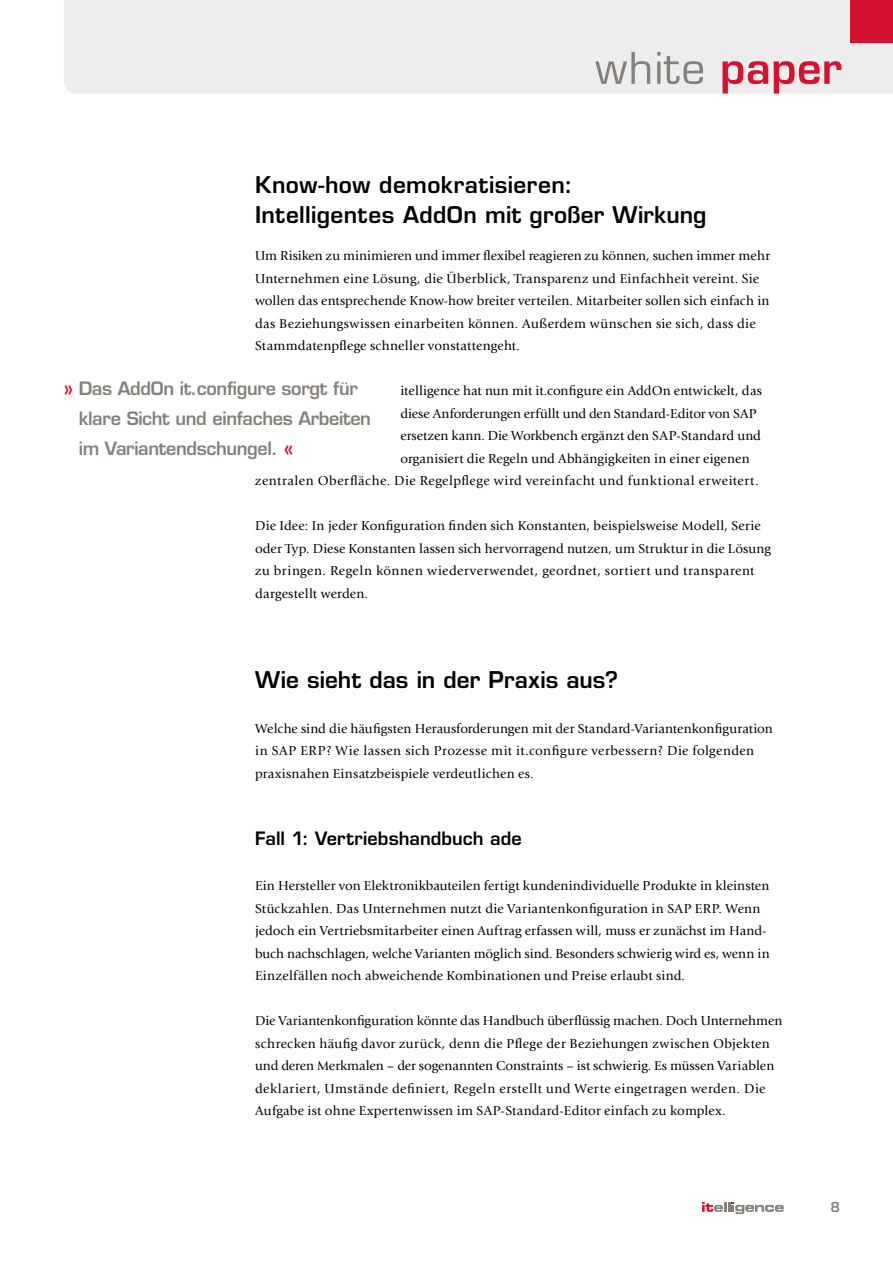
<style>
.page{position:relative;width:893px;height:1263px;background:#fff}
.page>*{position:absolute;margin:0;border:0;box-sizing:border-box;transform-origin:0 0}
.t1{font:600 22.5px/30px "Eurostile LTCE";letter-spacing:.015em;color:#000}
.t2{font:600 18px/30px "Eurostile LTCE";letter-spacing:-.02em;color:#86807b}
.t3{font:600 18px "Eurostile LTCE";color:#000}
.t4{font:13.5px/22.5px "Giovanni LTCE";letter-spacing:.015em;color:#000}
.t5{font:13.5px "Giovanni LTCE";letter-spacing:.04em;color:#000}
.t6{font:600 13.5px "Eurostile LTCE";color:#86807b}
.s1{color:#d51130}
</style>
<div class="page">
<div style="left:64px;top:0;width:829px;height:94px;background:#ededed"></div>
<svg style="left:702px;top:1202px;width:82px;height:12px"></svg>
<div style="left:850px;top:0;width:43px;height:43px;background:#d51130"></div>
<svg style="left:595px;top:52px;width:55px;height:32px;background:#d0cfcd"></svg>
<svg style="left:657px;top:52px;width:46px;height:32px"></svg>
<svg style="left:722px;top:61px;width:46px;height:33px;background:#e28d9b"></svg>
<svg style="left:774px;top:61px;width:67px;height:33px;background:#e49aa5"></svg>
<h1 class="t1" style="left:255px;top:169px;width:453px">Know-how demokratisieren:<br>Intelligentes AddOn mit großer Wirkung</h1>
<p class="t4" style="left:255px;top:245px;width:517px">Um Risiken zu minimieren und immer flexibel reagieren zu können, suchen immer mehr Unternehmen eine Lösung, die Überblick, Transparenz und Einfachheit vereint. Sie wollen das entsprechende Know-how breiter verteilen. Mitarbeiter sollen sich einfach in das Beziehungswissen einarbeiten können. Außerdem wünschen sie sich, dass die Stammdatenpflege schneller vonstattengeht.</p>
<p class="t4" style="left:400px;top:380px;width:363px">itelligence hat nun mit it.configure ein AddOn entwickelt, das</p>
<p class="t4" style="left:400px;top:402px;width:358px">diese Anforderungen erfüllt und den Standard-Editor von SAP</p>
<p class="t4" style="left:400px;top:425px;width:362px">ersetzen kann. Die Workbench ergänzt den SAP-Standard und</p>
<p class="t4" style="left:400px;top:447px;width:351px">organisiert die Regeln und Abhängigkeiten in einer eigenen</p>
<p class="t5" style="left:255px;top:473px;width:505px">zentralen Oberfläche. Die Regelpflege wird vereinfacht und funktional erweitert.</p>
<p class="t4" style="left:255px;top:515px;width:517px">Die Idee: In jeder Konfiguration finden sich Konstanten, beispielsweise Modell, Serie oder Typ. Diese Konstanten lassen sich hervorragend nutzen, um Struktur in die Lösung zu bringen. Regeln können wiederverwendet, geordnet, sortiert und transparent dargestellt werden.</p>
<h2 class="t2" style="left:79px;top:373px;width:294px;text-indent:-15px"><span class="s1">»</span> Das AddOn it.configure sorgt für klare Sicht und einfaches Arbeiten im Variantendschungel. <span class="s1">«</span></h2>
<h1 class="t1" style="left:255px;top:664px;width:364px">Wie sieht das in der Praxis aus?</h1>
<p class="t4" style="left:255px;top:717px;width:519px">Welche sind die häufigsten Herausforderungen mit der Standard-Variantenkonfiguration in SAP ERP? Wie lassen sich Prozesse mit it.configure verbessern? Die folgenden praxisnahen Einsatzbeispiele verdeutlichen es.</p>
<h2 class="t3" style="left:255px;top:827px;width:268px">Fall 1: Vertriebshandbuch ade</h2>
<p class="t4" style="left:255px;top:875px;width:516px">Ein Hersteller von Elektronikbauteilen fertigt kundenindividuelle Produkte in kleinsten Stückzahlen. Das Unternehmen nutzt die Variantenkonfiguration in SAP ERP. Wenn jedoch ein Vertriebsmitarbeiter einen Auftrag erfassen will, muss er zunächst im Hand&shy;buch nachschlagen, welche Varianten möglich sind. Besonders schwierig wird es, wenn in Einzelfällen noch abweichende Kombinationen und Preise erlaubt sind.</p>
<p class="t4" style="left:255px;top:1010px;width:529px">Die Variantenkonfiguration könnte das Handbuch überflüssig machen. Doch Unternehmen schrecken häufig davor zurück, denn die Pflege der Beziehungen zwischen Objekten und deren Merkmalen – der sogenannten Constraints – ist schwierig. Es müssen Variablen deklariert, Umstände definiert, Regeln erstellt und Werte eingetragen werden. Die Aufgabe ist ohne Expertenwissen im SAP-Standard-Editor einfach zu komplex.</p>
<p class="t6" style="left:831px;top:1199px;width:11px">8</p>
</div>
